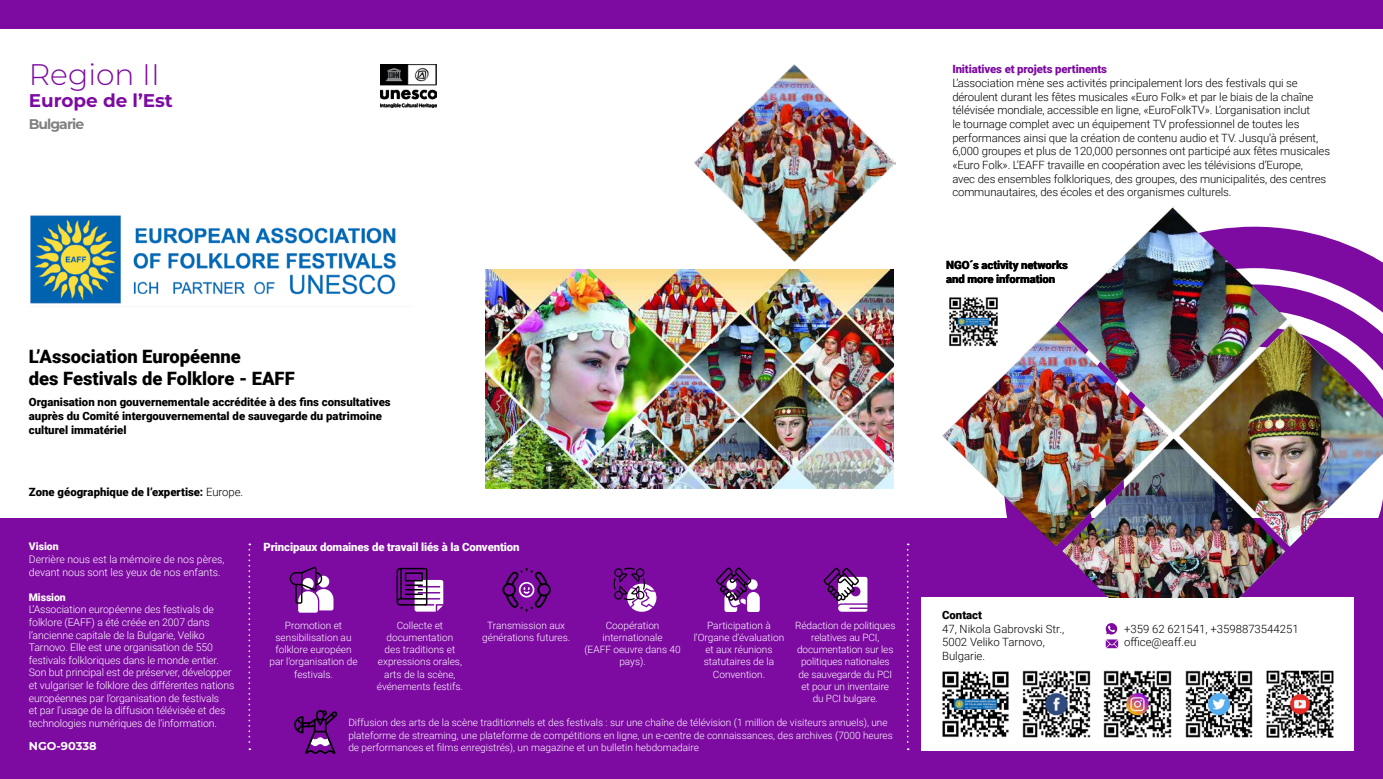
<style>
.page{position:relative;width:1383px;height:779px;background:#fff}
.page>*{position:absolute;margin:0;border:0;box-sizing:border-box;transform-origin:0 0}
.t1{font:300 29.75px "Montserrat";color:#7d0aa1}
.t2{font:900 18.38px/22.1px "Roboto";color:#000}
.t3{font:700 18.38px "Montserrat";color:#7d0aa1}
.t4{font:700 14px "Montserrat";letter-spacing:-.065em;color:#000}
.t5{font:300 11.38px/13.7px "Roboto";letter-spacing:-.01em;color:#000}
.t6{font:900 11.38px/14px "Roboto";color:#000}
.t7{font:900 11.38px "Roboto";letter-spacing:-.01em;color:#fff}
.t8{font:900 11.38px "Roboto";letter-spacing:-.01em;color:#7d0aa1}
.t9{font:700 11.38px "Montserrat";color:#fff}
.t10{font:300 10.5px/12.6px "Roboto";letter-spacing:-.01em;color:#fff}
.t11{font:900 10.5px "Roboto";letter-spacing:-.01em;color:#fff}
.t12{font:300 10.06px/12.1px "Roboto";color:#fff;text-align:center}
.s1{font-weight:300}
</style>
<div class="page">
<div style="left:0;top:518px;width:1382px;height:261px;background:#7d0aa1"></div>
<div style="left:0;top:0;width:1382px;height:29px;background:#7d0aa1"></div>
<img style="left:380px;top:65px;width:57px;height:42px">
<svg style="left:906px;top:543px;width:2px;height:207px"></svg>
<svg style="left:248px;top:543px;width:2px;height:207px"></svg>
<img style="left:30px;top:215px;width:366px;height:89px">
<img style="left:485px;top:269px;width:408px;height:219px">
<div style="left:920px;top:597px;width:433px;height:153px;background:#fff"></div>
<svg style="left:1105px;top:623px;width:13px;height:25px"></svg>
<img style="left:1022px;top:670px;width:69px;height:68px">
<img style="left:942px;top:671px;width:67px;height:67px">
<img style="left:1185px;top:670px;width:68px;height:68px">
<img style="left:1103px;top:670px;width:69px;height:68px">
<img style="left:1266px;top:670px;width:68px;height:68px">
<img style="left:942px;top:206px;width:440px;height:391px">
<img style="left:695px;top:65px;width:200px;height:196px">
<svg style="left:290px;top:567px;width:43px;height:45px"></svg>
<svg style="left:396px;top:568px;width:47px;height:43px"></svg>
<svg style="left:502px;top:568px;width:49px;height:43px"></svg>
<svg style="left:613px;top:567px;width:44px;height:45px"></svg>
<svg style="left:716px;top:567px;width:43px;height:45px"></svg>
<svg style="left:823px;top:567px;width:44px;height:45px"></svg>
<svg style="left:294px;top:710px;width:43px;height:44px"></svg>
<h1 class="t1" style="left:29px;top:55px;width:132px">Region II</h1>
<h2 class="t3" style="left:29px;top:89px;width:146px">Europe de l’Est</h2>
<h3 class="t4" style="left:29px;top:115px;width:57px">Bulgarie</h3>
<h2 class="t2" style="left:29px;top:344px;width:267px">L’Association Européenne<br>des Festivals de Folklore - EAFF</h2>
<p class="t6" style="left:29px;top:395px;width:363px">Organisation non gouvernementale accréditée à des fins consultatives auprès du Comité intergouvernemental de sauvegarde du patrimoine culturel immatériel</p>
<p class="t6" style="left:29px;top:484px;width:216px">Zone géographique de l’expertise: <span class="s1">Europe.</span></p>
<p class="t11" style="left:29px;top:539px;width:31px">Vision</p>
<p class="t10" style="left:29px;top:552px;width:197px">Derrière nous est la mémoire de nos pères, devant nous sont les yeux de nos enfants.</p>
<p class="t11" style="left:29px;top:590px;width:38px">Mission</p>
<p class="t10" style="left:29px;top:603px;width:207px">L’Association européenne des festivals de folklore (EAFF) a été créée en 2007 dans l’ancienne capitale de la Bulgarie, Veliko Tarnovo. Elle est une organisation de 550 festivals folkloriques dans le monde entier.<br>Son but principal est de préserver, développer et vulgariser le folklore des différentes nations européennes par l’organisation de festivals<br>et par l’usage de la diffusion télévisée et des technologies numériques de l’information.</p>
<p class="t9" style="left:29px;top:738px;width:69px">NGO-90338</p>
<p class="t7" style="left:263px;top:539px;width:257px">Principaux domaines de travail liés à la Convention</p>
<p class="t12" style="left:269px;top:619px;width:90px">Promotion et sensibilisation au folklore européen par l’organisation de festivals.</p>
<p class="t12" style="left:377px;top:619px;width:88px">Collecte et documentation<br>des traditions et expressions orales, arts de la scène, événements festifs.</p>
<p class="t12" style="left:482px;top:619px;width:89px">Transmission aux générations futures.</p>
<p class="t12" style="left:584px;top:619px;width:98px">Coopération internationale<br>(EAFF oeuvre dans 40 pays).</p>
<p class="t12" style="left:693px;top:619px;width:92px">Participation à l’Organe d’évaluation et aux réunions statutaires de la<br>Convention.</p>
<p class="t12" style="left:795px;top:619px;width:102px">Rédaction de politiques relatives au PCI, documentation sur les politiques nationales de sauvegarde du PCI et pour un inventaire du PCI bulgare.</p>
<p class="t12" style="left:348px;top:716px;width:546px;text-align:left">Diffusion des arts de la scène traditionnels et des festivals : sur une chaîne de télévision (1 million de visiteurs annuels), une plateforme de streaming, une plateforme de compétitions en ligne, un e-centre de connaissances, des archives (7000 heures de performances et films enregistrés), un magazine et un bulletin hebdomadaire</p>
<p class="t8" style="left:952px;top:61px;width:156px">Initiatives et projets pertinents</p>
<p class="t5" style="left:952px;top:76px;width:379px">L’association mène ses activités principalement lors des festivals qui se déroulent durant les fêtes musicales «Euro Folk» et par le biais de la chaîne télévisée mondiale, accessible en ligne, «EuroFolkTV». L’organisation inclut<br>le tournage complet avec un équipement TV professionnel de toutes les performances ainsi que la création de contenu audio et TV. Jusqu’à présent, 6,000 groupes et plus de 120,000 personnes ont participé aux fêtes musicales «Euro Folk». L’EAFF travaille en coopération avec les télévisions d’Europe,<br>avec des ensembles folkloriques, des groupes, des municipalités, des centres communautaires, des écoles et des organismes culturels.</p>
<p class="t6" style="left:946px;top:258px;width:123px;line-height:13.7px">NGO´s activity networks and more information</p>
<p class="t6" style="left:942px;top:607px;width:42px">Contact</p>
<p class="t5" style="left:942px;top:621px;width:124px">47, Nikola Gabrovski Str.,<br>5002 Veliko Tarnovo,<br>Bulgarie.</p>
<p class="t5" style="left:1124px;top:621px;width:176px">+359 62 621541, +3598873544251 office@eaff.eu</p>
</div>
